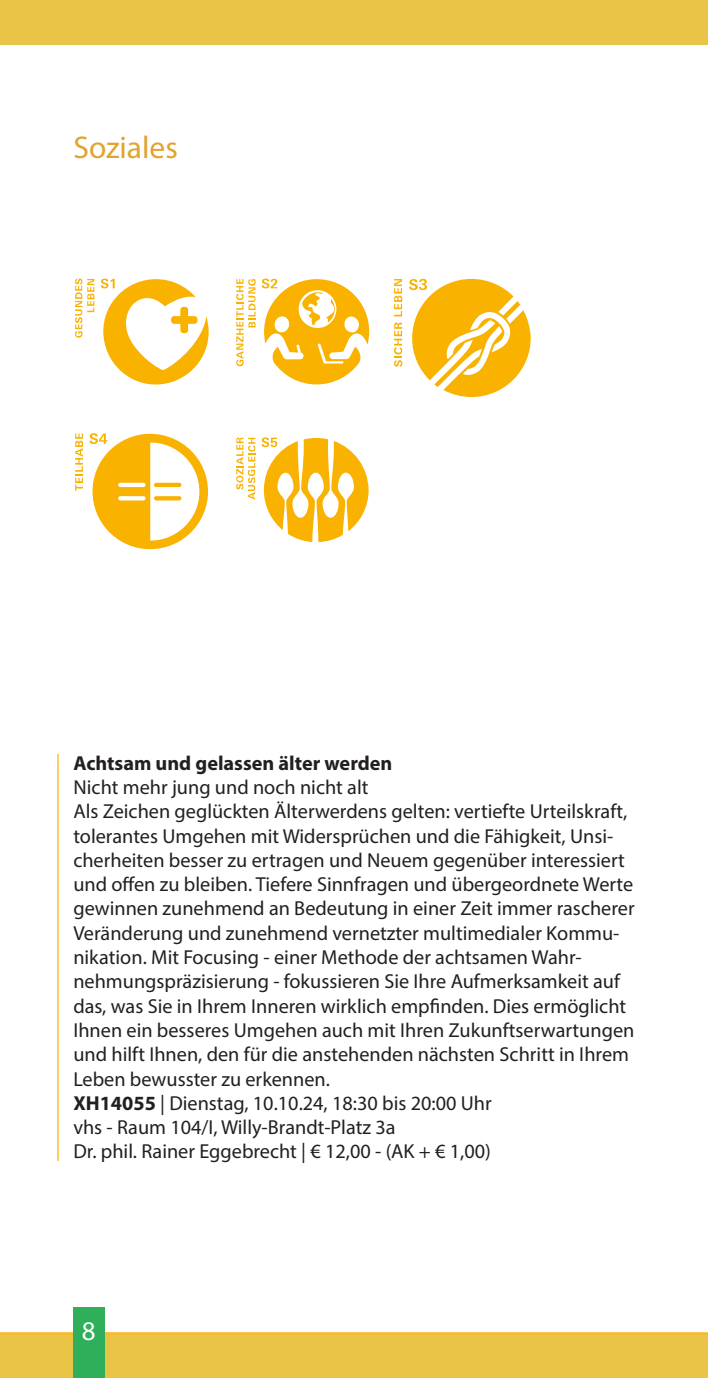
<style>
.page{position:relative;width:708px;height:1378px;background:#fff}
.page>*{position:absolute;margin:0;border:0;box-sizing:border-box;transform-origin:0 0}
.t1{font:31.5px "Myriad Pro";color:#e1a430}
.t2{font:27px "Myriad Pro";color:#fff}
.t3{font:20.25px/24.3px "Myriad Pro";color:#231f20}
.t4{font:700 20.25px "Myriad Pro";color:#231f20}
.s1{font-weight:700}
</style>
<div class="page">
<div style="left:0;top:0;width:708px;height:45px;background:#eac447"></div>
<div style="left:0;top:1332px;width:708px;height:46px;background:#eac447"></div>
<div style="left:73px;top:1307px;width:32px;height:71px;background:#30af5a"></div>
<svg style="left:75px;top:279px;width:19px;height:59px"></svg>
<svg style="left:101px;top:279px;width:108px;height:106px"></svg>
<svg style="left:236px;top:279px;width:20px;height:87px"></svg>
<svg style="left:262px;top:279px;width:107px;height:105px"></svg>
<svg style="left:394px;top:322px;width:8px;height:45px"></svg>
<svg style="left:394px;top:279px;width:8px;height:37px"></svg>
<svg style="left:409px;top:279px;width:122px;height:118px"></svg>
<svg style="left:75px;top:433px;width:8px;height:58px"></svg>
<svg style="left:90px;top:433px;width:118px;height:116px"></svg>
<svg style="left:236px;top:437px;width:19px;height:63px"></svg>
<svg style="left:262px;top:437px;width:107px;height:105px"></svg>
<hr style="left:57px;top:754px;width:2px;height:407px;background:#fecd64">
<h1 class="t1" style="left:73px;top:128px;width:106px">Soziales</h1>
<p class="t4" style="left:73px;top:749px;width:321px">Achtsam und gelassen älter werden</p>
<p class="t3" style="left:73px;top:774px;width:563px">Nicht mehr jung und noch nicht alt<br>Als Zeichen geglückten Älterwerdens gelten: vertiefte Urteilskraft, tolerantes Umgehen mit Widersprüchen und die Fähigkeit, Unsi&shy;cherheiten besser zu ertragen und Neuem gegenüber interessiert und offen zu bleiben. Tiefere Sinnfragen und übergeordnete Werte gewinnen zunehmend an Bedeutung in einer Zeit immer rascherer Veränderung und zunehmend vernetzter multimedialer Kommu&shy;nikation. Mit Focusing - einer Methode der achtsamen Wahr&shy;nehmungspräzisierung - fokussieren Sie Ihre Aufmerksamkeit auf das, was Sie in Ihrem Inneren wirklich empfinden. Dies ermöglicht Ihnen ein besseres Umgehen auch mit Ihren Zukunftserwartungen und hilft Ihnen, den für die anstehenden nächsten Schritt in Ihrem Leben bewusster zu erkennen.<br><span class="s1">XH14055</span> | Dienstag, 10.10.24, 18:30 bis 20:00 Uhr<br>vhs - Raum 104/I, Willy-Brandt-Platz 3a<br>Dr. phil. Rainer Eggebrecht | € 12,00 - (AK + € 1,00)</p>
<h2 class="t2" style="left:82px;top:1314px;width:15px">8</h2>
</div>
